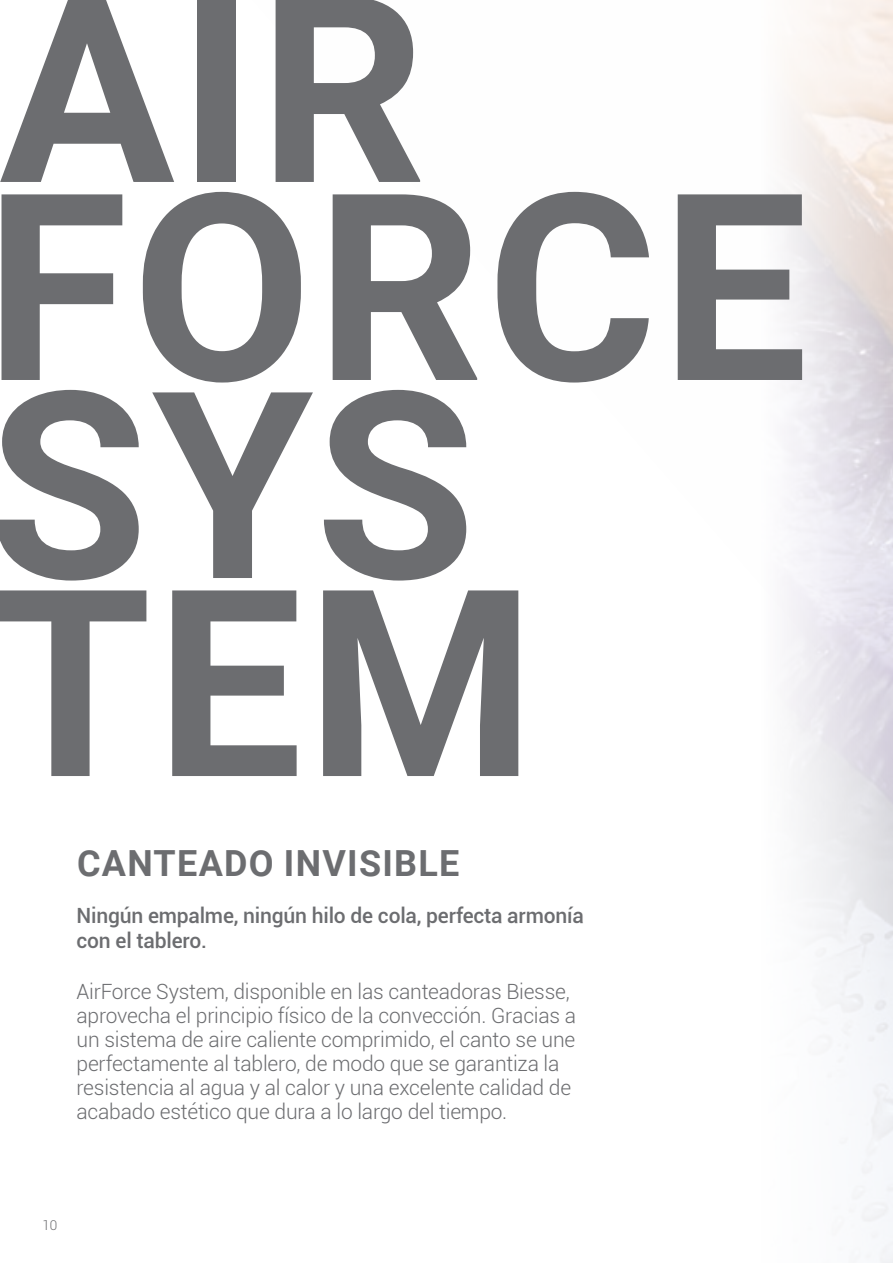
<style>
.page{position:relative;width:893px;height:1263px;background:#fff}
.page>*{position:absolute;margin:0;border:0;box-sizing:border-box;transform-origin:0 0}
.t1{font:700 261px "Roboto";letter-spacing:.015em;color:#6c6d70}
.t2{font:700 36px "Roboto";letter-spacing:.035em;color:#6c6d70}
.PAG_VERDI_-_TESTO{font:300 21px/24px "Roboto";letter-spacing:-.01em;color:#6c6d70}
.PAG_VERDI_-_INTRO{font:500 21px/25.2px "Roboto";letter-spacing:-.01em;color:#6c6d70}
.t3{font:300 13.5px "Roboto";color:#6c6d70}
</style>
<div class="page">
<p class="t1" style="left:-1px;top:-94px;width:428px">AIR</p>
<p class="t1" style="left:-15px;top:104px;width:825px">FORCE</p>
<p class="t1" style="left:-12px;top:302px;width:490px">SYS</p>
<p class="t1" style="left:-10px;top:500px;width:546px">TEM</p>
<p class="t2" style="left:77px;top:838px;width:384px">CANTEADO INVISIBLE</p>
<p class="PAG_VERDI_-_INTRO" style="left:77px;top:902px;width:509px">Ningún empalme, ningún hilo de cola, perfecta armonía con el tablero.</p>
<p class="PAG_VERDI_-_TESTO" style="left:77px;top:978px;width:501px">AirForce System, disponible en las canteadoras Biesse, aprovecha el principio físico de la convección. Gracias a un sistema de aire caliente comprimido, el canto se une perfectamente al tablero, de modo que se garantiza la resistencia al agua y al calor y una excelente calidad de acabado estético que dura a lo largo del tiempo.</p>
<p class="t3" style="left:42px;top:1215px;width:16px">10</p>
</div>
